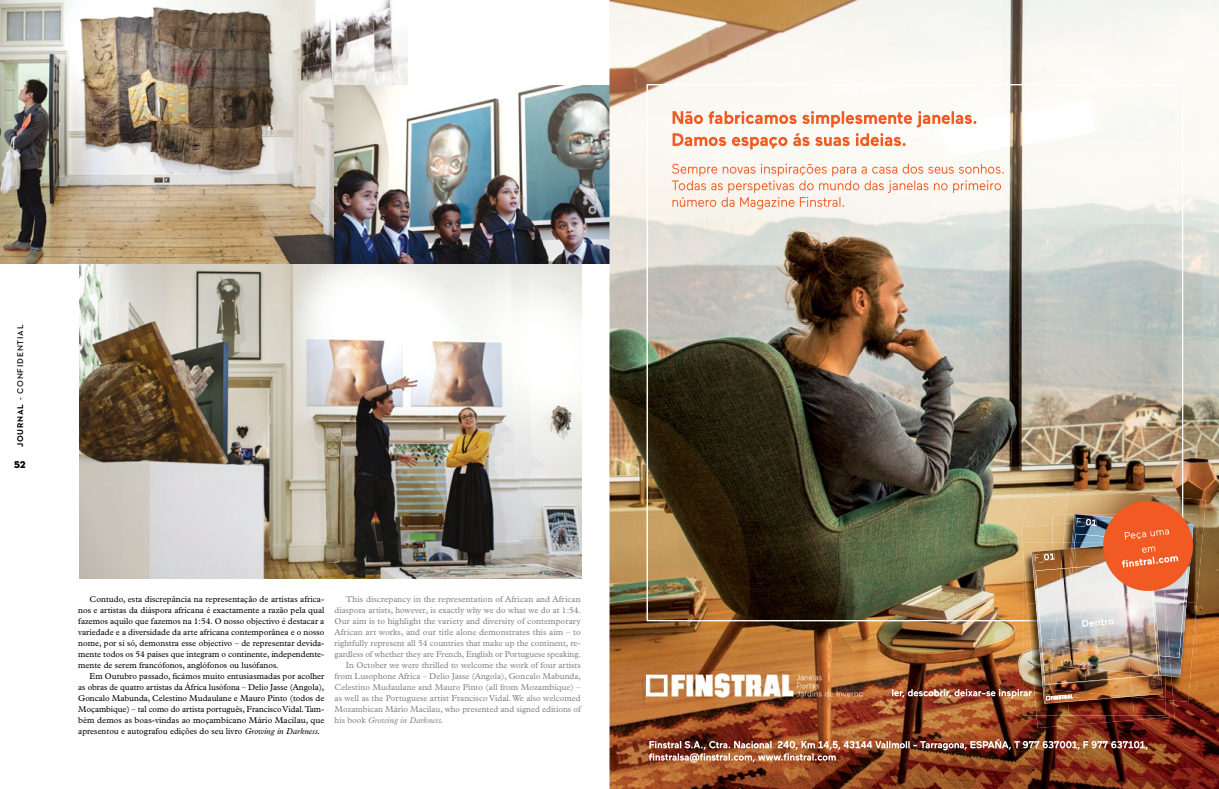
<style>
.page{position:relative;width:1219px;height:789px;background:#fff}
.page>*{position:absolute;margin:0;border:0;box-sizing:border-box;transform-origin:0 0}
.t1{font:10px "Neutraface Display Titling";color:#000}
.t2{font:8.5px/11px "Plantin Std";color:#000;text-align:justify}
.t3{font:8.5px "Plantin Std";color:#808285}
.t4{font:italic 8.5px "Plantin Std";color:#808285}
.t5{font:600 8.5px "Neutraface 2 Text";letter-spacing:.1em;color:#000}
.s1{font-weight:700}
.s2{font-style:italic}
.s3{font-style:normal}
</style>
<div class="page">
<img style="left:80px;top:264px;width:501px;height:314px">
<img style="left:0;top:0;width:407px;height:264px">
<img style="left:335px;top:85px;width:274px;height:179px">
<img style="left:609px;top:0;width:610px;height:788px">
<img style="left:647px;top:84px;width:536px;height:536px">
<img style="left:1023px;top:703px;width:9px;height:12px">
<img style="left:1066px;top:487px;width:105px;height:10px">
<img style="left:1170px;top:496px;width:36px;height:87px">
<img style="left:1196px;top:583px;width:2px;height:28px">
<img style="left:1037px;top:715px;width:69px;height:12px">
<img style="left:1105px;top:703px;width:69px;height:19px">
<img style="left:1032px;top:703px;width:36px;height:12px">
<img style="left:1068px;top:703px;width:64px;height:12px">
<img style="left:1132px;top:703px;width:33px;height:12px">
<img style="left:892px;top:497px;width:304px;height:206px">
<img style="left:649px;top:738px;width:499px;height:24px">
<svg style="left:672px;top:164px;width:332px;height:45px"></svg>
<svg style="left:673px;top:133px;width:233px;height:16px"></svg>
<svg style="left:673px;top:111px;width:303px;height:16px"></svg>
<img style="left:647px;top:671px;width:216px;height:28px">
<p class="t5" style="left:15px;top:447px;width:124px;rotate:-90deg"><span class="s1">JOURNAL</span> - confidential</p>
<p class="t1" style="left:14px;top:457px;width:13px">52</p>
<p class="t2" style="left:78px;top:593px;width:248px;text-indent:11px">Contudo, esta discrepância na representação de artistas africa&shy;nos e artistas da diáspora africana é exactamente a razão pela qual fazemos aquilo que fazemos na 1:54. O nosso objectivo é destacar a variedade e a diversidade da arte africana contemporânea e o nosso nome, por si só, demonstra esse objectivo – de representar devida&shy;mente todos os 54 países que integram o continente, independente&shy;mente de serem francófonos, anglófonos ou lusófanos.</p>
<p class="t2" style="left:78px;top:670px;width:248px;text-indent:11px">Em Outubro passado, ficámos muito entusiasmadas por acolher as obras de quatro artistas da África lusófona – Delio Jasse (Angola), Goncalo Mabunda, Celestino Mudaulane e Mauro Pinto (todos de Moçambique) – tal como do artista português, Francisco Vidal. Tam&shy;bém demos as boas-vindas ao moçambicano Mário Macilau, que apresentou e autografou edições do seu livro <span class="s2">Growing in Darkness.</span></p>
<p class="t3" style="left:346px;top:593px;width:236px">This discrepancy in the representation of African and African</p>
<p class="t3" style="left:335px;top:604px;width:248px">diaspora artists, however, is exactly why we do what we do at 1:54.</p>
<p class="t3" style="left:335px;top:615px;width:248px">Our aim is to highlight the variety and diversity of contemporary</p>
<p class="t3" style="left:335px;top:626px;width:248px">African art works, and our title alone demonstrates this aim – to</p>
<p class="t3" style="left:335px;top:637px;width:248px">rightfully represent all 54 countries that make up the continent, re-</p>
<p class="t3" style="left:335px;top:648px;width:248px">gardless of whether they are French, English or Portuguese speaking.</p>
<p class="t3" style="left:346px;top:659px;width:236px">In October we were thrilled to welcome the work of four artists</p>
<p class="t3" style="left:335px;top:670px;width:248px">from Lusophone Africa – Delio Jasse (Angola), Goncalo Mabunda,</p>
<p class="t3" style="left:335px;top:681px;width:247px">Celestino Mudaulane and Mauro Pinto (all from Mozambique) –</p>
<p class="t3" style="left:335px;top:692px;width:248px">as well as the Portuguese artist Francisco Vidal. We also welcomed</p>
<p class="t3" style="left:335px;top:703px;width:248px">Mozambican Mário Macilau, who presented and signed editions of</p>
<p class="t4" style="left:335px;top:714px;width:111px"><span class="s3">his book</span> Growing in Darkness.</p>
</div>
